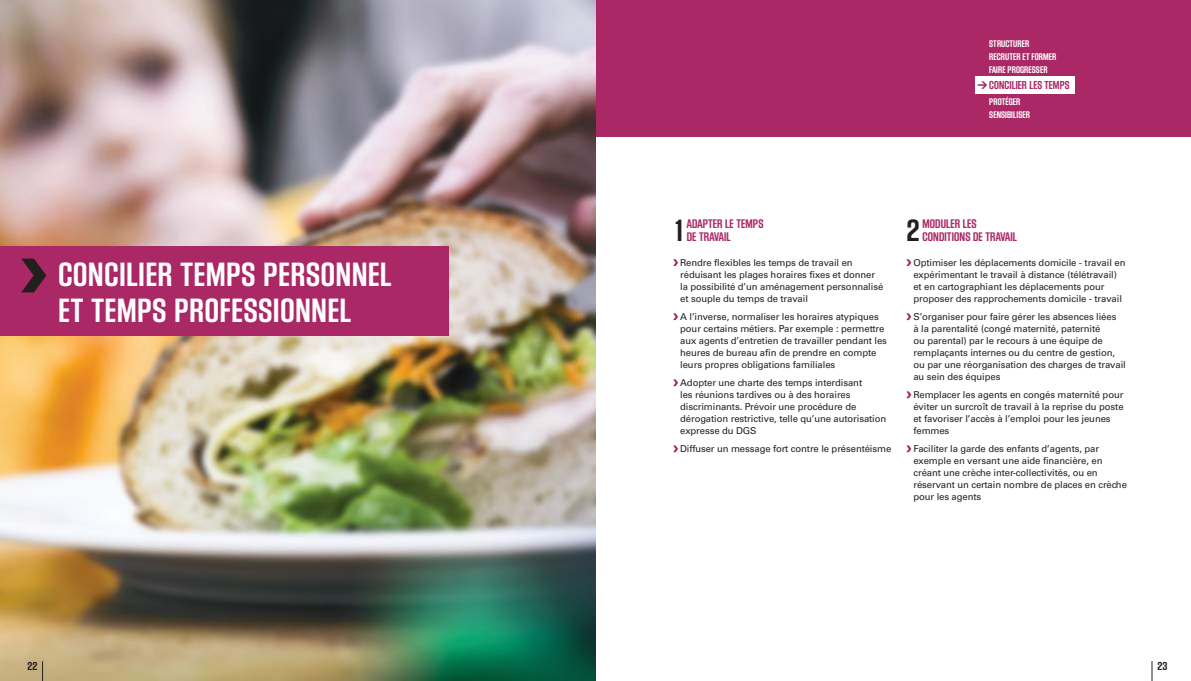
<style>
.page{position:relative;width:1191px;height:681px;background:#fff}
.page>*{position:absolute;margin:0;border:0;box-sizing:border-box;transform-origin:0 0}
.t1{font:35px/36px "Block Gothic Bold Cond";letter-spacing:.025em;color:#fff}
.t2{font:32px "Block Gothic Bold Cond";color:#241f1f}
.t3{font:13px/13px "Block Gothic Bold Cond";letter-spacing:.01em;color:#aa2866}
.t4{font:12px "Block Gothic Bold Cond";letter-spacing:.01em;color:#aa2866}
.t5{font:12px "Block Gothic Bold Cond";color:#241f1f}
.t6{font:10px/13px "Block Gothic Bold Cond";letter-spacing:.01em;color:#fff}
.t7{font:900 10px "DIN";color:#aa2866}
.t8{font:9.5px/12px "Univers";letter-spacing:-.01em;color:#241f1f}
</style>
<div class="page">
<div style="left:0;top:0;width:1191px;height:137px;background:#aa2866"></div>
<img style="left:0;top:0;width:595px;height:680px">
<svg style="left:673px;top:259px;width:5px;height:7px"></svg>
<svg style="left:673px;top:313px;width:5px;height:7px"></svg>
<svg style="left:673px;top:379px;width:5px;height:7px"></svg>
<svg style="left:673px;top:445px;width:5px;height:7px"></svg>
<svg style="left:906px;top:259px;width:5px;height:7px"></svg>
<svg style="left:906px;top:313px;width:5px;height:7px"></svg>
<svg style="left:906px;top:391px;width:5px;height:7px"></svg>
<svg style="left:906px;top:445px;width:5px;height:7px"></svg>
<div style="left:0;top:245px;width:448px;height:90px;background:#aa2866"></div>
<svg style="left:21px;top:258px;width:25px;height:34px"></svg>
<svg style="left:1151px;top:661px;width:1px;height:19px"></svg>
<svg style="left:42px;top:660px;width:1px;height:20px"></svg>
<div style="left:975px;top:76px;width:99px;height:18px;background:#fff"></div>
<h1 class="t1" style="left:58px;top:258px;width:335px">CONCILIER TEMPS PERSONNEL<br>ET TEMPS PROFESSIONNEL</h1>
<p class="t6" style="left:989px;top:38px;width:68px">STRUCTURER<br>RECRUTER ET FORMER<br>FAIRE PROGRESSER</p>
<p class="t4" style="left:989px;top:79px;width:82px">CONCILIER LES TEMPS</p>
<p class="t6" style="left:989px;top:96px;width:42px">PROTÉGER<br>SENSIBILISER</p>
<p class="t7" style="left:977px;top:77px;width:12px">&gt;</p>
<h2 class="t2" style="left:673px;top:213px;width:15px">1</h2>
<h3 class="t3" style="left:687px;top:218px;width:78px">ADAPTER LE TEMPS<br>DE TRAVAIL</h3>
<p class="t8" style="left:680px;top:256px;width:205px">Rendre flexibles les temps de travail en réduisant les plages horaires fixes et donner la possibilité d’un aménagement personnalisé et souple du temps de travail</p>
<p class="t8" style="left:680px;top:310px;width:208px">A l’inverse, normaliser les horaires atypiques pour certains métiers. Par exemple : permettre aux agents d’entretien de travailler pendant les heures de bureau afin de prendre en compte leurs propres obligations familiales</p>
<p class="t8" style="left:680px;top:376px;width:208px">Adopter une charte des temps interdisant<br>les réunions tardives ou à des horaires discriminants. Prévoir une procédure de dérogation restrictive, telle qu’une autorisation expresse du DGS</p>
<p class="t8" style="left:680px;top:442px;width:213px">Diffuser un message fort contre le présentéisme</p>
<h2 class="t2" style="left:906px;top:213px;width:15px">2</h2>
<h3 class="t3" style="left:922px;top:218px;width:96px">MODULER LES<br>CONDITIONS DE TRAVAIL</h3>
<p class="t8" style="left:913px;top:256px;width:213px">Optimiser les déplacements domicile - travail en expérimentant le travail à distance (télétravail) et en cartographiant les déplacements pour proposer des rapprochements domicile - travail</p>
<p class="t8" style="left:913px;top:310px;width:214px">S’organiser pour faire gérer les absences liées<br>à la parentalité (congé maternité, paternité<br>ou parental) par le recours à une équipe de remplaçants internes ou du centre de gestion, ou par une réorganisation des charges de travail au sein des équipes</p>
<p class="t8" style="left:913px;top:388px;width:212px">Remplacer les agents en congés maternité pour éviter un surcroît de travail à la reprise du poste et favoriser l’accès à l’emploi pour les jeunes femmes</p>
<p class="t8" style="left:913px;top:442px;width:215px">Faciliter la garde des enfants d’agents, par exemple en versant une aide financière, en créant une crèche inter-collectivités, ou en réservant un certain nombre de places en crèche pour les agents</p>
<p class="t5" style="left:27px;top:659px;width:11px">22</p>
<p class="t5" style="left:1157px;top:659px;width:11px">23</p>
</div>
